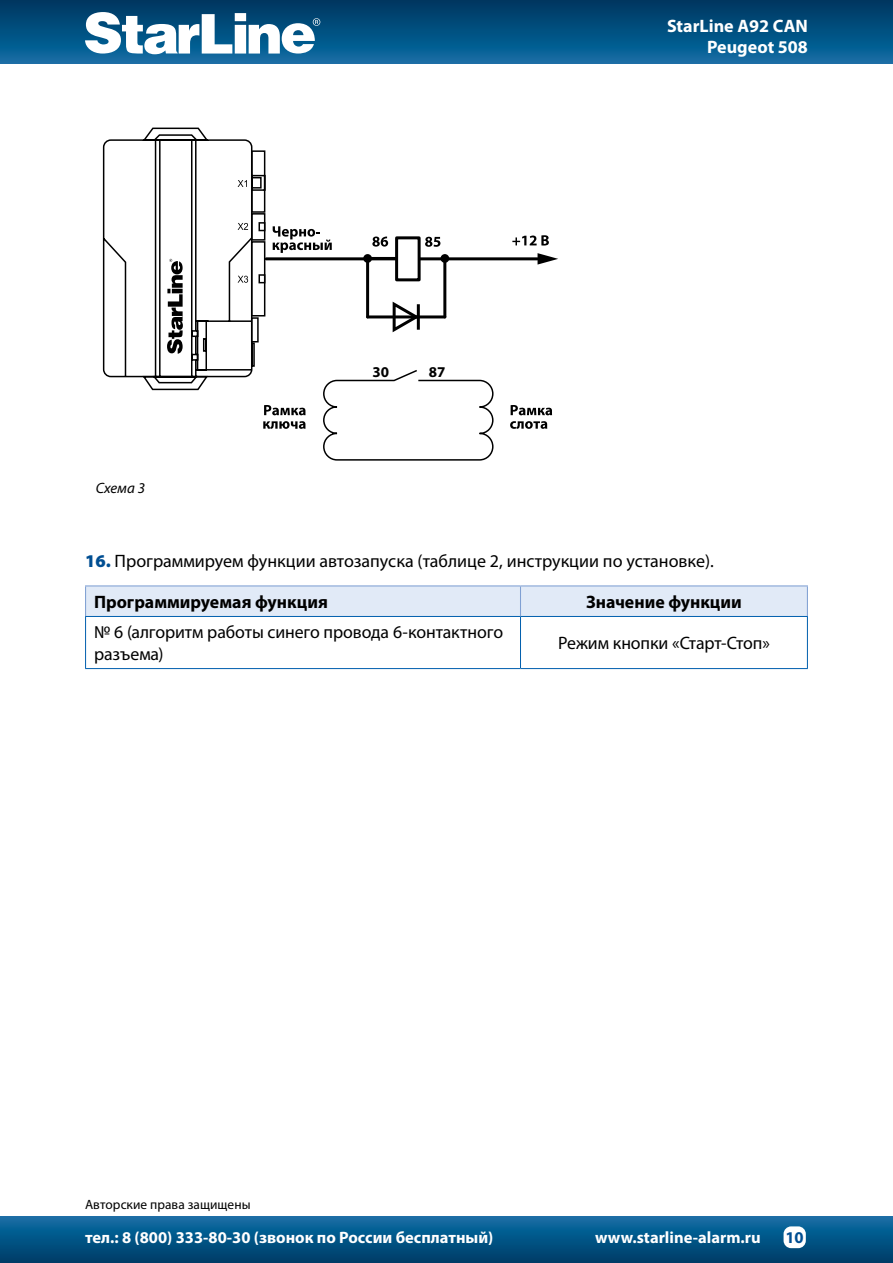
<style>
.page{position:relative;width:893px;height:1263px;background:#fff}
.page>*{position:absolute;margin:0;border:0;box-sizing:border-box;transform-origin:0 0}
.t1{font:18px/21.6px "Myriad Pro";letter-spacing:-.005em;color:#000}
.t2{font:700 18px "Myriad Pro";color:#000}
.t3{font:700 18px/21.6px "Myriad Pro";color:#fff;text-align:right}
.t4{font:700 16.5px "Myriad Pro";color:#fff}
.t5{font:700 16.5px "Myriad Pro";color:#004e92}
.t6{font:italic 15px "Myriad Pro";color:#000}
.t7{font:700 15px "Myriad Pro";color:#000}
.t8{font:13.5px "Myriad Pro";color:#000}
.s1{font-weight:900;color:#004e92}
</style>
<div class="page">
<div style="left:0;top:0;width:893px;height:64px;background:linear-gradient(to bottom,#00365f,#0e6da5)"></div>
<div style="left:0;top:1216px;width:893px;height:47px;background:linear-gradient(to bottom,#106fa7,#003b66)"></div>
<svg style="left:85px;top:12px;width:235px;height:42px"></svg>
<div style="left:783px;top:1226px;width:23px;height:22px;background:#fff;border-radius:8px"></div>
<svg style="left:86px;top:586px;width:721px;height:82px"></svg>
<hr style="left:85px;top:616px;width:435px;height:1px;background:#005fae">
<hr style="left:520px;top:616px;width:288px;height:1px;background:#005fae">
<hr style="left:520px;top:617px;width:1px;height:51px;background:#005fae">
<hr style="left:85px;top:668px;width:435px;height:1px;background:#005fae">
<hr style="left:520px;top:668px;width:288px;height:1px;background:#005fae">
<hr style="left:85px;top:585px;width:435px;height:1px;background:#80a0d3">
<hr style="left:85px;top:586px;width:1px;height:30px;background:#80a0d3">
<hr style="left:520px;top:585px;width:288px;height:1px;background:#80a0d3">
<hr style="left:520px;top:586px;width:1px;height:30px;background:#80a0d3">
<hr style="left:807px;top:586px;width:1px;height:30px;background:#80a0d3">
<hr style="left:85px;top:617px;width:1px;height:51px;background:#005fae">
<hr style="left:807px;top:617px;width:1px;height:51px;background:#005fae">
<svg style="left:273px;top:226px;width:59px;height:27px"></svg>
<svg style="left:512px;top:235px;width:37px;height:11px"></svg>
<svg style="left:264px;top:405px;width:42px;height:10px"></svg>
<svg style="left:263px;top:421px;width:43px;height:8px"></svg>
<svg style="left:511px;top:405px;width:41px;height:10px"></svg>
<svg style="left:510px;top:421px;width:37px;height:8px"></svg>
<svg style="left:102px;top:127px;width:164px;height:264px"></svg>
<hr style="left:366px;top:258px;width:3px;height:59px;background:#000">
<hr style="left:443px;top:258px;width:3px;height:59px;background:#000">
<svg style="left:390px;top:301px;width:32px;height:32px"></svg>
<hr style="left:368px;top:315px;width:77px;height:3px;background:#000">
<hr style="left:266px;top:257px;width:272px;height:3px;background:#000">
<svg style="left:538px;top:253px;width:20px;height:12px"></svg>
<div style="left:363px;top:254px;width:9px;height:9px;background:#000;border-radius:50%"></div>
<div style="left:440px;top:254px;width:9px;height:9px;background:#000;border-radius:50%"></div>
<svg style="left:372px;top:237px;width:16px;height:10px"></svg>
<svg style="left:425px;top:237px;width:15px;height:10px"></svg>
<div style="left:397px;top:238px;width:22px;height:42px;background:#fff"></div>
<div style="left:395px;top:236px;width:26px;height:45px;border:3px solid #000"></div>
<svg style="left:323px;top:370px;width:171px;height:91px"></svg>
<p class="t6" style="left:96px;top:479px;width:51px">Схема 3</p>
<p class="t7" style="left:372px;top:362px;width:18px">30</p>
<p class="t7" style="left:429px;top:362px;width:18px">87</p>
<p class="t3" style="left:667px;top:14px;width:142px">StarLine A92 CAN<br>Peugeot 508</p>
<p class="t1" style="left:85px;top:549px;width:630px"><span class="s1">16.</span> Программируем функции автозапуска (таблице 2, инструкции по установке).</p>
<p class="t2" style="left:94px;top:590px;width:235px">Программируемая функция</p>
<p class="t2" style="left:586px;top:590px;width:157px">Значение функции</p>
<p class="t1" style="left:94px;top:621px;width:411px">№ 6 (алгоритм работы синего провода 6-контактного разъема)</p>
<p class="t1" style="left:558px;top:632px;width:213px">Режим кнопки «Старт-Стоп»</p>
<p class="t8" style="left:85px;top:1196px;width:167px">Авторские права защищены</p>
<p class="t4" style="left:85px;top:1227px;width:410px">тел.: 8 (800) 333-80-30 (звонок по России бесплатный)</p>
<p class="t4" style="left:595px;top:1227px;width:167px">www.starline-alarm.ru</p>
<p class="t5" style="left:785px;top:1226px;width:20px">10</p>
</div>
